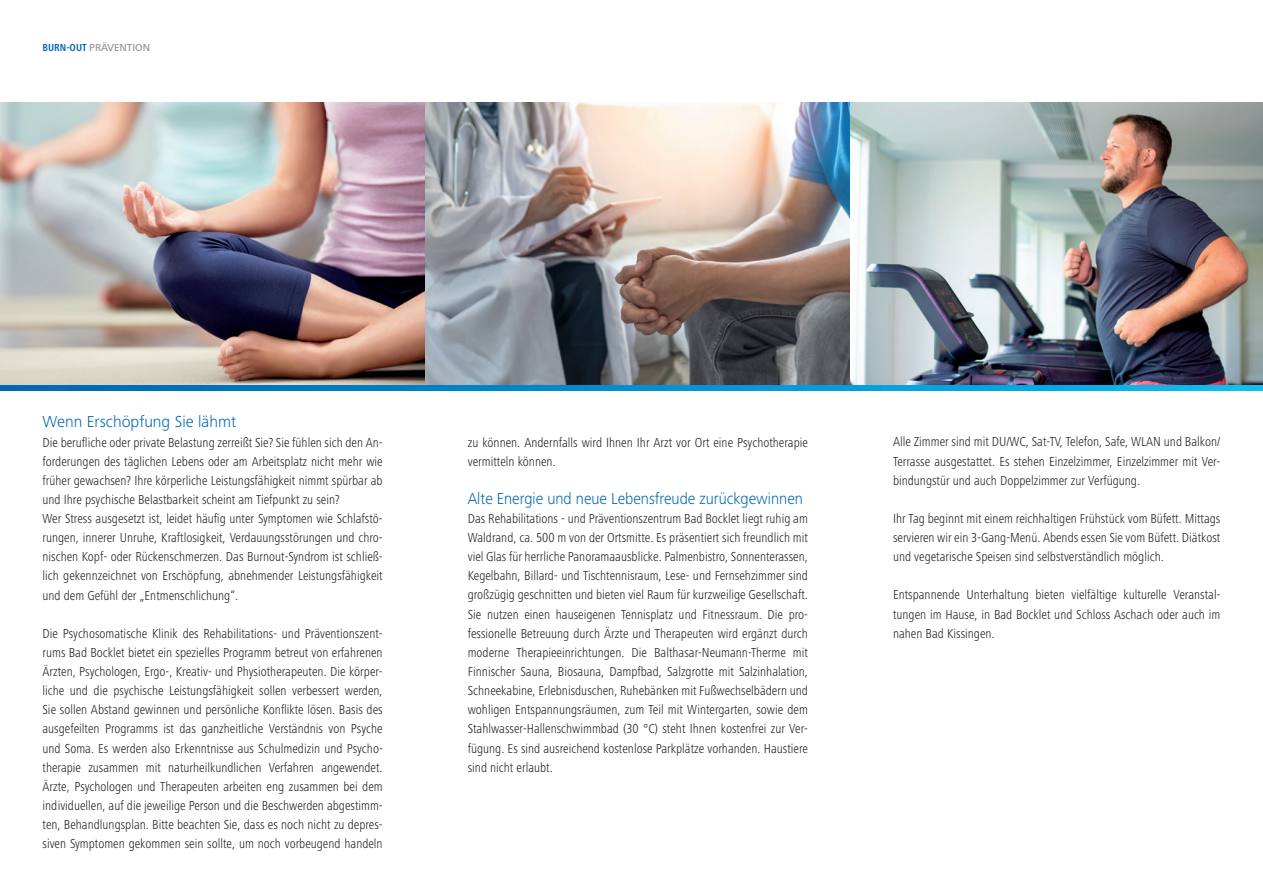
<style>
.page{position:relative;width:1263px;height:893px;background:#fff}
.page>*{position:absolute;margin:0;border:0;box-sizing:border-box;transform-origin:0 0}
.t1{font:300 16.5px "Frutiger Next Pro";color:#0166b3;scale:.94 1}
.t2{font:300 16.5px "Frutiger Next Pro";color:#0166b3}
.t3{font:300 condensed 13.5px/19.2px "Frutiger Next Pro";color:#231f20;text-align:justify}
.t4{font:500 10.5px "Frutiger Next Pro";color:#939598}
.s1{font-weight:700;font-stretch:condensed;color:#0166b3}
</style>
<div class="page">
<img style="left:0;top:102px;width:425px;height:284px">
<img style="left:425px;top:102px;width:425px;height:284px">
<img style="left:850px;top:102px;width:413px;height:284px">
<svg style="left:0;top:386px;width:1263px;height:4px;background:#048fd0"></svg>
<p class="t4" style="left:43px;top:42px;width:109px"><span class="s1">BURN-OUT</span> PRÄVENTION</p>
<p class="t2" style="left:43px;top:412px;width:195px">Wenn Erschöpfung Sie lähmt</p>
<p class="t3" style="left:43px;top:432px;width:342px;text-align:left">Die berufliche oder private Belastung zerreißt Sie? Sie fühlen sich den An&shy;forderungen des täglichen Lebens oder am Arbeitsplatz nicht mehr wie früher gewachsen? Ihre körperliche Leistungsfähigkeit nimmt spürbar ab und Ihre psychische Belastbarkeit scheint am Tiefpunkt zu sein?<br>Wer Stress ausgesetzt ist, leidet häufig unter Symptomen wie Schlafstö&shy;rungen, innerer Unruhe, Kraftlosigkeit, Verdauungsstörungen und chro&shy;nischen Kopf- oder Rückenschmerzen. Das Burnout-Syndrom ist schließ&shy;lich gekennzeichnet von Erschöpfung, abnehmender Leistungsfähigkeit und dem Gefühl der „Entmenschlichung“.</p>
<p class="t3" style="left:43px;top:624px;width:342px">Die Psychosomatische Klinik des Rehabilitations- und Präventionszent&shy;rums Bad Bocklet bietet ein spezielles Programm betreut von erfahrenen Ärzten, Psychologen, Ergo-, Kreativ- und Physiotherapeuten. Die körper&shy;liche und die psychische Leistungsfähigkeit sollen verbessert werden, Sie sollen Abstand gewinnen und persönliche Konflikte lösen. Basis des ausgefeilten Programms ist das ganzheitliche Verständnis von Psyche und Soma. Es werden also Erkenntnisse aus Schulmedizin und Psycho&shy;therapie zusammen mit naturheilkundlichen Verfahren angewendet.<br>Ärzte, Psychologen und Therapeuten arbeiten eng zusammen bei dem individuellen, auf die jeweilige Person und die Beschwerden abgestimm&shy;ten, Behandlungsplan. Bitte beachten Sie, dass es noch nicht zu depres&shy;siven Symptomen gekommen sein sollte, um noch vorbeugend handeln</p>
<p class="t3" style="left:468px;top:432px;width:342px">zu können. Andernfalls wird Ihnen Ihr Arzt vor Ort eine Psychotherapie vermitteln können.</p>
<p class="t1" style="left:468px;top:489px;width:358px">Alte Energie und neue Lebensfreude zurückgewinnen</p>
<p class="t3" style="left:468px;top:509px;width:342px">Das Rehabilitations - und Präventionszentrum Bad Bocklet liegt ruhig am Waldrand, ca. 500 m von der Ortsmitte. Es präsentiert sich freundlich mit viel Glas für herrliche Panoramaausblicke. Palmenbistro, Sonnenterassen, Kegelbahn, Billard- und Tischtennisraum, Lese- und Fernsehzimmer sind großzügig geschnitten und bieten viel Raum für kurzweilige Gesellschaft.<br>Sie nutzen einen hauseigenen Tennisplatz und Fitnessraum. Die pro&shy;fessionelle Betreuung durch Ärzte und Therapeuten wird ergänzt durch moderne Therapieeinrichtungen. Die Balthasar-Neumann-Therme mit Finnischer Sauna, Biosauna, Dampfbad, Salzgrotte mit Salzinhalation, Schneekabine, Erlebnisduschen, Ruhebänken mit Fußwechselbädern und wohligen Entspannungsräumen, zum Teil mit Wintergarten, sowie dem Stahlwasser-Hallenschwimmbad (30 °C) steht Ihnen kostenfrei zur Ver&shy;fügung. Es sind ausreichend kostenlose Parkplätze vorhanden. Haustiere sind nicht erlaubt.</p>
<p class="t3" style="left:893px;top:432px;width:329px">Alle Zimmer sind mit DU/WC, Sat-TV, Telefon, Safe, WLAN und Balkon/ Terrasse ausgestattet. Es stehen Einzelzimmer, Einzelzimmer mit Ver&shy;bindungstür und auch Doppelzimmer zur Verfügung.</p>
<p class="t3" style="left:893px;top:509px;width:329px">Ihr Tag beginnt mit einem reichhaltigen Frühstück vom Büfett. Mittags servieren wir ein 3-Gang-Menü. Abends essen Sie vom Büfett. Diätkost und vegetarische Speisen sind selbstverständlich möglich.</p>
<p class="t3" style="left:893px;top:585px;width:329px">Entspannende Unterhaltung bieten vielfältige kulturelle Veranstal&shy;tungen im Hause, in Bad Bocklet und Schloss Aschach oder auch im nahen Bad Kissingen.</p>
</div>
